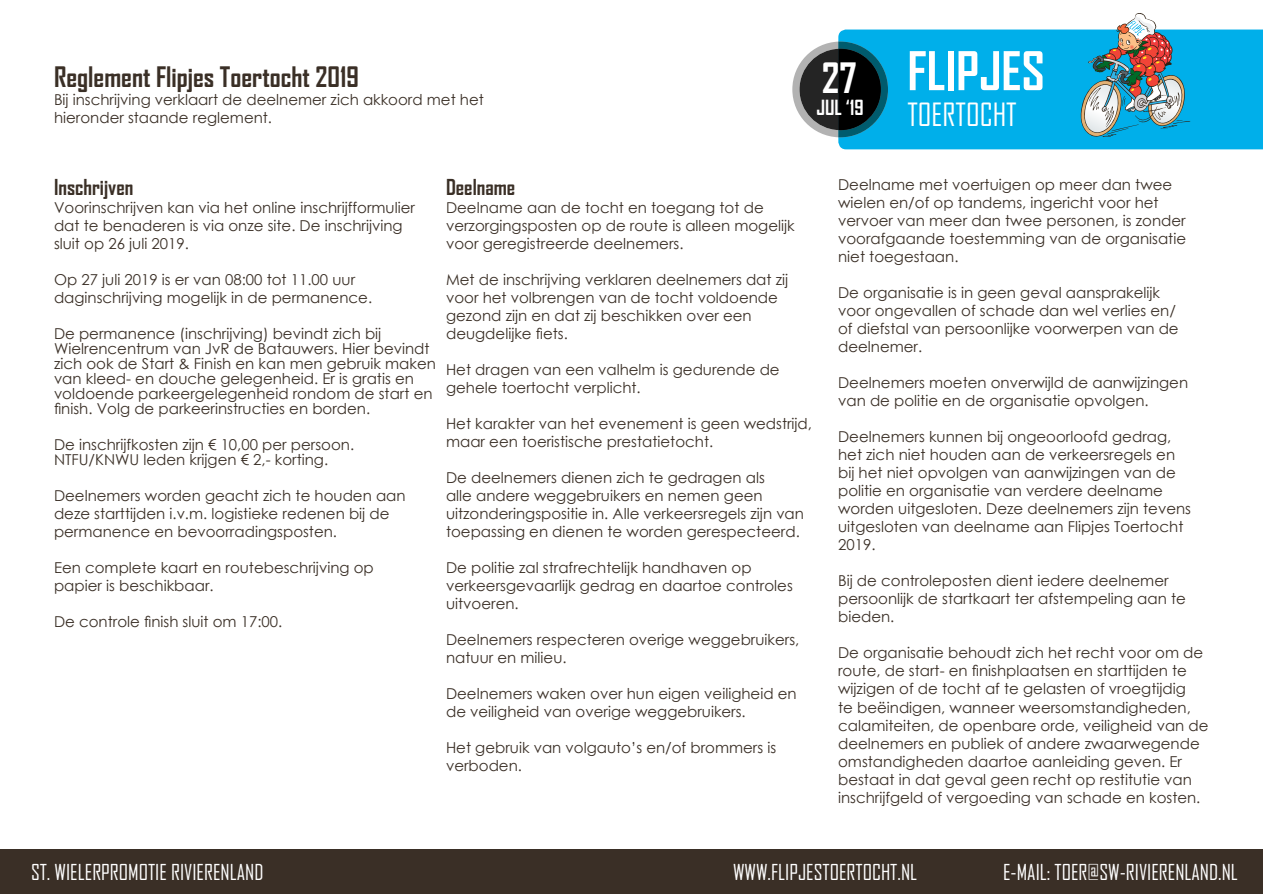
<style>
.page{position:relative;width:1263px;height:894px;background:#fff}
.page>*{position:absolute;margin:0;border:0;box-sizing:border-box;transform-origin:0 0}
.t1{font:700 51px "Agency FB";color:#fff}
.t2{font:700 39.9px "Agency FB";color:#fff}
.t3{font:30.6px "Agency FB";color:#fff}
.t4{font:700 27px "Agency FB";color:#3a2f26}
.t5{font:21px "Agency FB";color:#fff}
.t6{font:700 21px "Agency FB";color:#3a2f26}
.t7{font:700 19.95px "Agency FB";color:#fff}
.t8{font:15px/18px "Century Gothic";color:#3a2f26}
</style>
<div class="page">
<div style="left:838px;top:30px;width:425px;height:119px;background:#00afea"></div>
<svg style="left:792px;top:42px;width:96px;height:95px;background:#3a555d"></svg>
<svg style="left:1078px;top:13px;width:112px;height:124px"></svg>
<div style="left:0;top:848px;width:1263px;height:45px;background:#3a2f26"></div>
<h3 class="t4" style="left:54px;top:66px;width:306px">Reglement Flipjes Toertocht 2019</h3>
<p class="t8" style="left:54px;top:92px;width:431px">Bĳ inschrĳving verklaart de deelnemer zich akkoord met het hieronder staande reglement.</p>
<h2 class="t2" style="left:822px;top:62px;width:36px">27</h2>
<h3 class="t7" style="left:816px;top:100px;width:49px">JUL ‘19</h3>
<h1 class="t1" style="left:907px;top:51px;width:139px">FLIPJES</h1>
<h3 class="t3" style="left:907px;top:103px;width:111px">TOERTOCHT</h3>
<h3 class="t6" style="left:54px;top:179px;width:81px">Inschrijven</h3>
<p class="t8" style="left:54px;top:200px;width:362px">Voorinschrĳven kan via het online inschrĳfformulier dat te benaderen is via onze site. De inschrĳving sluit op 26 juli 2019.</p>
<p class="t8" style="left:54px;top:272px;width:320px">Op 27 juli 2019 is er van 08:00 tot 11.00 uur daginschrĳving mogelĳk in de permanence.</p>
<p class="t8" style="left:54px;top:327px;width:383px;line-height:15px">De permanence (inschrĳving) bevindt zich bĳ Wielrencentrum van JvR de Batauwers. Hier bevindt zich ook de Start &amp; Finish en kan men gebruik maken van kleed- en douche gelegenheid. Er is gratis en voldoende parkeergelegenheid rondom de start en finish. Volg de parkeerinstructies en borden.</p>
<p class="t8" style="left:54px;top:438px;width:302px;line-height:15px">De inschrĳfkosten zĳn € 10,00 per persoon.<br>NTFU/KNWU leden krĳgen € 2,- korting.</p>
<p class="t8" style="left:54px;top:488px;width:353px">Deelnemers worden geacht zich te houden aan deze starttĳden i.v.m. logistieke redenen bĳ de permanence en bevoorradingsposten.</p>
<p class="t8" style="left:54px;top:560px;width:321px">Een complete kaart en routebeschrĳving op papier is beschikbaar.</p>
<p class="t8" style="left:54px;top:614px;width:230px">De controle finish sluit om 17:00.</p>
<h3 class="t6" style="left:446px;top:179px;width:71px">Deelname</h3>
<p class="t8" style="left:446px;top:200px;width:350px">Deelname aan de tocht en toegang tot de verzorgingsposten op de route is alleen mogelĳk voor geregistreerde deelnemers.</p>
<p class="t8" style="left:446px;top:272px;width:344px">Met de inschrĳving verklaren deelnemers dat zĳ voor het volbrengen van de tocht voldoende gezond zĳn en dat zĳ beschikken over een deugdelĳke fiets.</p>
<p class="t8" style="left:446px;top:362px;width:335px">Het dragen van een valhelm is gedurende de gehele toertocht verplicht.</p>
<p class="t8" style="left:446px;top:416px;width:367px">Het karakter van het evenement is geen wedstrĳd, maar een toeristische prestatietocht.</p>
<p class="t8" style="left:446px;top:470px;width:359px">De deelnemers dienen zich te gedragen als<br>alle andere weggebruikers en nemen geen uitzonderingspositie in. Alle verkeersregels zĳn van toepassing en dienen te worden gerespecteerd.</p>
<p class="t8" style="left:446px;top:560px;width:348px">De politie zal strafrechtelĳk handhaven op verkeersgevaarlĳk gedrag en daartoe controles uitvoeren.</p>
<p class="t8" style="left:446px;top:632px;width:355px">Deelnemers respecteren overige weggebruikers, natuur en milieu.</p>
<p class="t8" style="left:446px;top:686px;width:352px">Deelnemers waken over hun eigen veiligheid en de veiligheid van overige weggebruikers.</p>
<p class="t8" style="left:446px;top:740px;width:332px">Het gebruik van volgauto’s en/of brommers is verboden.</p>
<p class="t8" style="left:838px;top:177px;width:349px">Deelname met voertuigen op meer dan twee wielen en/of op tandems, ingericht voor het vervoer van meer dan twee personen, is zonder voorafgaande toestemming van de organisatie niet toegestaan.</p>
<p class="t8" style="left:838px;top:285px;width:342px">De organisatie is in geen geval aansprakelĳk voor ongevallen of schade dan wel verlies en/ of diefstal van persoonlĳke voorwerpen van de deelnemer.</p>
<p class="t8" style="left:838px;top:375px;width:351px">Deelnemers moeten onverwĳld de aanwĳzingen van de politie en de organisatie opvolgen.</p>
<p class="t8" style="left:838px;top:429px;width:354px">Deelnemers kunnen bĳ ongeoorloofd gedrag, het zich niet houden aan de verkeersregels en bĳ het niet opvolgen van aanwĳzingen van de politie en organisatie van verdere deelname worden uitgesloten. Deze deelnemers zĳn tevens uitgesloten van deelname aan Flipjes Toertocht 2019.</p>
<p class="t8" style="left:838px;top:573px;width:349px">Bĳ de controleposten dient iedere deelnemer persoonlĳk de startkaart ter afstempeling aan te bieden.</p>
<p class="t8" style="left:838px;top:645px;width:372px">De organisatie behoudt zich het recht voor om de route, de start- en finishplaatsen en starttĳden te wĳzigen of de tocht af te gelasten of vroegtĳdig<br>te beëindigen, wanneer weersomstandigheden, calamiteiten, de openbare orde, veiligheid van de deelnemers en publiek of andere zwaarwegende omstandigheden daartoe aanleiding geven. Er bestaat in dat geval geen recht op restitutie van inschrĳfgeld of vergoeding van schade en kosten.</p>
<h3 class="t5" style="left:31px;top:863px;width:234px">ST. WIELERPROMOTIE RIVIERENLAND</h3>
<h3 class="t5" style="left:733px;top:863px;width:186px">WWW.FLIPJESTOERTOCHT.NL</h3>
<h3 class="t5" style="left:1003px;top:863px;width:236px">E-MAIL: TOER@SW-RIVIERENLAND.NL</h3>
</div>
